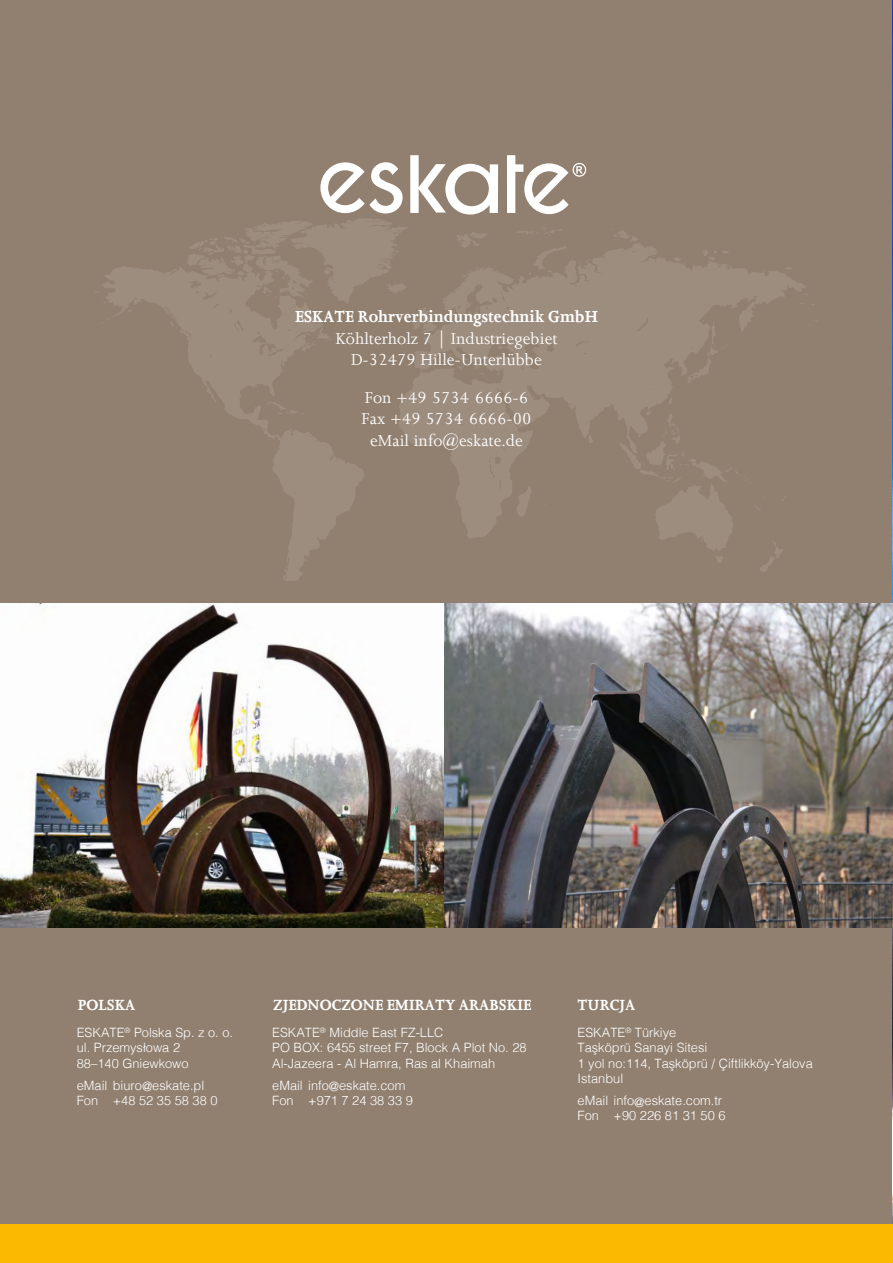
<style>
.page{position:relative;width:893px;height:1263px;background:#918070}
.page>*{position:absolute;margin:0;border:0;box-sizing:border-box;transform-origin:0 0}
.t1{font:18px/21.6px "Joanna";color:#fff;text-align:center}
.t2{font:700 18px "Joanna";color:#fff}
.t3{font:700 16.65px "Joanna";color:#fff}
.t4{font:300 12.75px/15.5px "Helvetica";color:#fff}
</style>
<div class="page">
<img style="left:892px;top:0;width:1px;height:1263px">
<div style="left:0;top:1225px;width:893px;height:38px;background:#fbba00"></div>
<img style="left:0;top:604px;width:893px;height:324px">
<svg style="left:94px;top:218px;width:720px;height:362px"></svg>
<svg style="left:507px;top:155px;width:79px;height:59px"></svg>
<svg style="left:320px;top:162px;width:83px;height:51px"></svg>
<svg style="left:410px;top:155px;width:88px;height:60px"></svg>
<h1 class="t2" style="left:295px;top:306px;width:304px">ESKATE Rohrverbindungstechnik GmbH</h1>
<h1 class="t1" style="left:336px;top:327px;width:223px">Köhlterholz 7 | Industriegebiet<br>D-32479 Hille-Unterlübbe</h1>
<h1 class="t1" style="left:361px;top:386px;width:172px">Fon +49 5734 6666-6<br>Fax +49 5734 6666-00 eMail info@eskate.de</h1>
<h2 class="t3" style="left:78px;top:995px;width:59px">POLSKA</h2>
<h2 class="t3" style="left:273px;top:995px;width:260px">ZJEDNOCZONE EMIRATY ARABSKIE</h2>
<h2 class="t3" style="left:578px;top:995px;width:59px">TURCJA</h2>
<p class="t4" style="left:77px;top:1024px;width:158px">ESKATE<sup>®</sup> Polska Sp. z o. o. ul. Przemysłowa 2<br>88–140 Gniewkowo</p>
<p class="t4" style="left:77px;top:1076px;width:142px">eMail biuro@eskate.pl<br>Fon +48 52 35 58 38 0</p>
<p class="t4" style="left:272px;top:1024px;width:256px">ESKATE<sup>®</sup> Middle East FZ-LLC<br>PO BOX: 6455 street F7, Block A Plot No. 28<br>Al-Jazeera - Al Hamra, Ras al Khaimah</p>
<p class="t4" style="left:272px;top:1076px;width:142px">eMail info@eskate.com<br>Fon +971 7 24 38 33 9</p>
<p class="t4" style="left:578px;top:1024px;width:237px">ESKATE<sup>®</sup> Türkiye<br>Taşköprü Sanayi Sitesi<br>1 yol no:114, Taşköprü / Çiftlikköy-Yalova<br>Istanbul</p>
<p class="t4" style="left:578px;top:1092px;width:149px">eMail info@eskate.com.tr<br>Fon +90 226 81 31 50 6</p>
</div>
